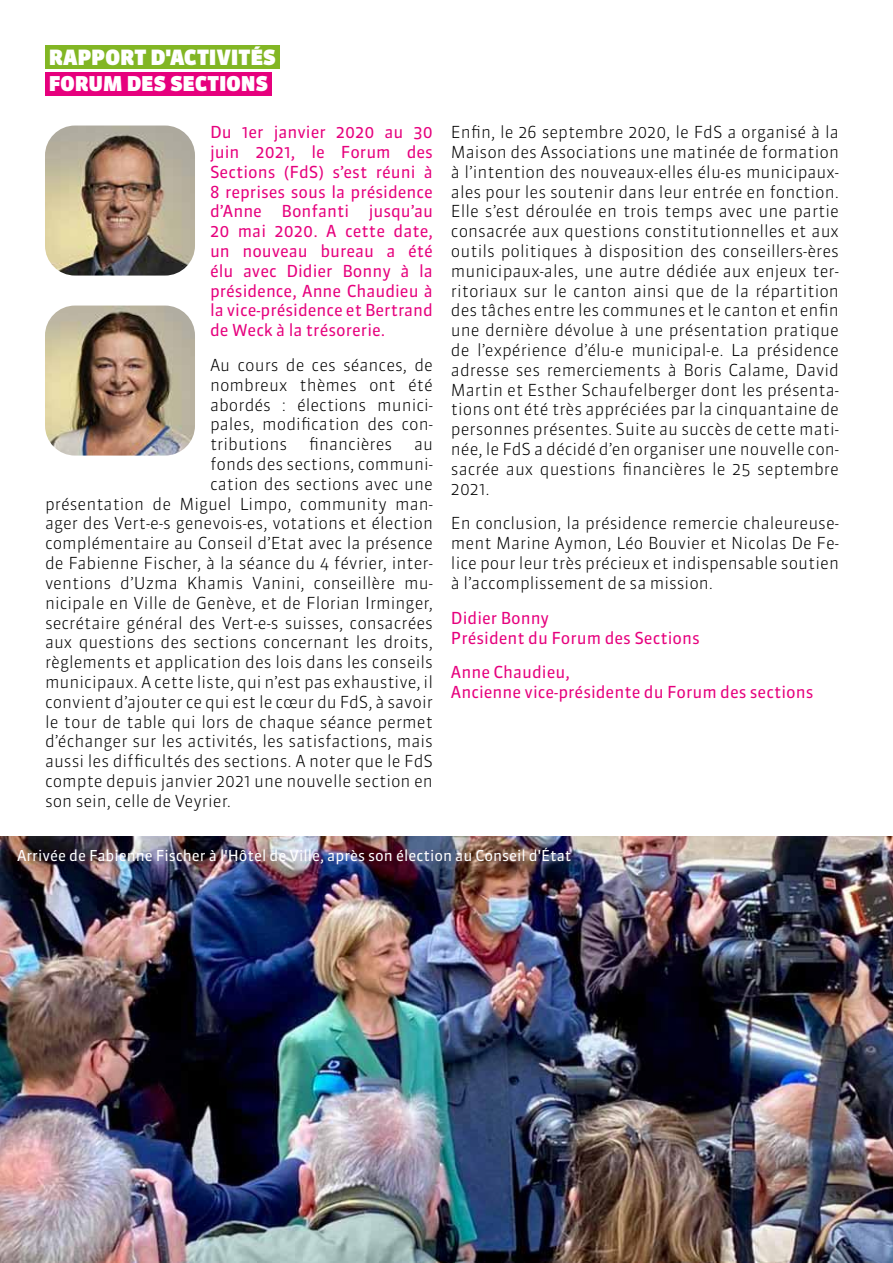
<style>
.page{position:relative;width:893px;height:1263px;background:#fff}
.page>*{position:absolute;margin:0;border:0;box-sizing:border-box;transform-origin:0 0}
.t1{font:900 21px "Sanuk OT";color:#fff}
.t2{font:900 20.4px "Sanuk OT";color:#fff}
.t3{font:300 16.5px/19.8px "Sanuk OT";color:#000;text-align:justify}
.t4{font:16.5px/19.8px "Sanuk OT";color:#e6007d}
.t5{font:15px "Sanuk OT";color:#fff}
</style>
<div class="page">
<div style="left:45px;top:72px;width:227px;height:24px;background:#e6007d"></div>
<div style="left:45px;top:45px;width:235px;height:24px;background:#82b624"></div>
<img style="left:45px;top:126px;width:150px;height:150px">
<img style="left:45px;top:306px;width:150px;height:150px">
<img style="left:0;top:836px;width:893px;height:427px">
<p class="t1" style="left:49px;top:44px;width:229px">RAPPORT D'ACTIVITÉS</p>
<p class="t2" style="left:49px;top:71px;width:221px">FORUM DES SECTIONS</p>
<p class="t4" style="left:210px;top:122px;width:224px;text-align:justify">Du 1er janvier 2020 au 30 juin 2021, le Forum des Sections (FdS) s’est réuni à 8 reprises sous la présidence d’Anne Bonfanti jusqu’au 20 mai 2020. A cette date, un nouveau bureau a été élu avec Didier Bonny à la présidence, Anne Chaudieu à la vice-présidence et Bertrand de Weck à la trésorerie.</p>
<p class="t3" style="left:210px;top:355px;width:224px">Au cours de ces séances, de nombreux thèmes ont été abordés : élections munici&shy;pales, modification des con&shy;tributions</p>
<p class="t3" style="left:309px;top:434px;width:85px">financières</p>
<p class="t3" style="left:414px;top:434px;width:20px">au</p>
<p class="t3" style="left:210px;top:454px;width:224px">fonds des sections, communi-</p>
<p class="t3" style="left:210px;top:474px;width:224px">cation des sections avec une</p>
<p class="t3" style="left:45px;top:494px;width:389px">présentation de Miguel Limpo, community man-</p>
<p class="t3" style="left:45px;top:514px;width:389px">ager des Vert-e-s genevois-es, votations et élection</p>
<p class="t3" style="left:45px;top:533px;width:389px">complémentaire au Conseil d’Etat avec la présence</p>
<p class="t3" style="left:45px;top:553px;width:389px">de Fabienne Fischer, à la séance du 4 février, inter-</p>
<p class="t3" style="left:45px;top:573px;width:389px">ventions d’Uzma Khamis Vanini, conseillère mu-</p>
<p class="t3" style="left:45px;top:593px;width:389px">nicipale en Ville de Genève, et de Florian Irminger,</p>
<p class="t3" style="left:45px;top:613px;width:389px">secrétaire général des Vert-e-s suisses, consacrées</p>
<p class="t3" style="left:45px;top:632px;width:389px">aux questions des sections concernant les droits,</p>
<p class="t3" style="left:45px;top:652px;width:389px">règlements et application des lois dans les conseils</p>
<p class="t3" style="left:45px;top:672px;width:389px">municipaux. A cette liste, qui n’est pas exhaustive, il</p>
<p class="t3" style="left:45px;top:692px;width:389px">convient d’ajouter ce qui est le cœur du FdS, à savoir</p>
<p class="t3" style="left:45px;top:712px;width:389px">le tour de table qui lors de chaque séance permet</p>
<p class="t3" style="left:45px;top:731px;width:389px">d’échanger sur les activités, les satisfactions, mais</p>
<p class="t3" style="left:45px;top:751px;width:389px">aussi les difficultés des sections. A noter que le FdS</p>
<p class="t3" style="left:45px;top:771px;width:389px">compte depuis janvier 2021 une nouvelle section en</p>
<p class="t3" style="left:45px;top:791px;width:188px">son sein, celle de Veyrier.</p>
<p class="t3" style="left:451px;top:122px;width:390px">Enfin, le 26 septembre 2020, le FdS a organisé à la Maison des Associations une matinée de formation à l’intention des nouveaux-elles élu-es municipaux&shy;ales pour les soutenir dans leur entrée en fonction.<br>Elle s’est déroulée en trois temps avec une partie consacrée aux questions constitutionnelles et aux outils politiques à disposition des conseillers-ères municipaux-ales, une autre dédiée aux enjeux ter&shy;ritoriaux sur le canton ainsi que de la répartition des tâches entre les communes et le canton et enfin une dernière dévolue à une présentation pratique de l’expérience d’élu-e municipal-e. La présidence adresse ses remerciements à Boris Calame, David Martin et Esther Schaufelberger dont les présenta&shy;tions ont été très appréciées par la cinquantaine de personnes présentes. Suite au succès de cette mati&shy;née, le FdS a décidé d’en organiser une nouvelle con&shy;sacrée aux questions financières le 25 septembre 2021.</p>
<p class="t3" style="left:451px;top:514px;width:390px">En conclusion, la présidence remercie chaleureuse&shy;ment Marine Aymon, Léo Bouvier et Nicolas De Fe&shy;lice pour leur très précieux et indispensable soutien à l’accomplissement de sa mission.</p>
<p class="t4" style="left:451px;top:608px;width:250px">Didier Bonny<br>Président du Forum des Sections</p>
<p class="t4" style="left:451px;top:662px;width:364px">Anne Chaudieu,<br>Ancienne vice-présidente du Forum des sections</p>
<p class="t5" style="left:17px;top:846px;width:556px">Arrivée de Fabienne Fischer à l'Hôtel de Ville, après son élection au Conseil d'État</p>
</div>
